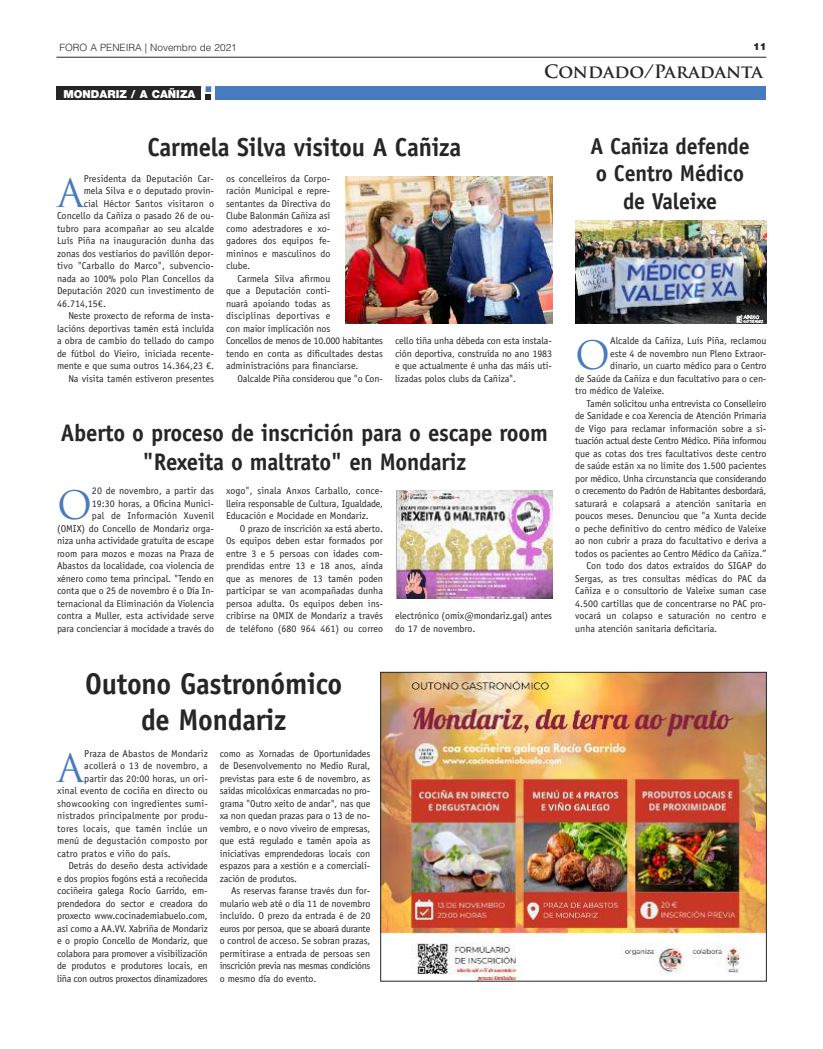
<style>
.page{position:relative;width:823px;height:1049px;background:#fff}
.page>*{position:absolute;margin:0;border:0;box-sizing:border-box;transform-origin:0 0}
.t1{font:38.2px "Trajan Pro";color:#477bbd}
.t2{font:700 30px/36px "Officina Sans Std";letter-spacing:-.01em;color:#272526;text-align:center;scale:.95 1}
.t3{font:700 26px "Officina Sans Std";letter-spacing:-.01em;color:#272526;scale:.95 1}
.t4{font:700 24px/28.8px "Officina Sans Std";letter-spacing:-.01em;color:#272526;text-align:center;scale:.95 1}
.t5{font:700 23px/27.6px "Officina Sans Std";letter-spacing:-.01em;color:#272526;text-align:center;scale:.95 1}
.t6{font:700 18px "Trajan Pro";color:#272526}
.t7{font:900 11px "Helvetica Neue LT";color:#fff}
.t8{font:10px/12.5px "Officina Sans Std";letter-spacing:-.005em;color:#272526;text-align:justify}
.t9{font:10px "Officina Sans Std";letter-spacing:-.03em;color:#272526}
.t10{font:10px "Officina Sans Std";letter-spacing:-.025em;color:#272526}
.t11{font:10px "Officina Sans Std";letter-spacing:.02em;color:#272526}
.t12{font:10px "Officina Sans Std";letter-spacing:.015em;color:#272526}
.t13{font:300 10px "Helvetica LT Std";color:#272526}
.t14{font:900 10px "Helvetica Neue LT";color:#272526}
</style>
<div class="page">
<hr style="left:56px;top:57px;width:710px;height:1px;background:#272526">
<div style="left:57px;top:86px;width:144px;height:13px;background:#272526"></div>
<div style="left:215px;top:86px;width:551px;height:13px;background:#477bbd"></div>
<svg style="left:205px;top:86px;width:6px;height:13px"></svg>
<img style="left:345px;top:176px;width:207px;height:147px">
<img style="left:575px;top:220px;width:191px;height:103px">
<img style="left:382px;top:674px;width:382px;height:305px">
<div style="left:380px;top:672px;width:386px;height:309px;border:1px solid #272526"></div>
<img style="left:396px;top:490px;width:156px;height:109px">
<p class="t13" style="left:59px;top:43px;width:179px">FORO A PENEIRA | Novembro de 2021</p>
<p class="t14" style="left:752px;top:41px;width:15px">11</p>
<p class="t7" style="left:63px;top:88px;width:133px">MONDARIZ / A CAÑIZA</p>
<h3 class="t6" style="left:544px;top:64px;width:220px">Condado/Paradanta</h3>
<h3 class="t3" style="left:147px;top:137px;width:332px">Carmela Silva visitou A Cañiza</h3>
<h3 class="t5" style="left:590px;top:134px;width:169px">A Cañiza defende o Centro Médico de Valeixe</h3>
<h1 class="t1" style="left:57px;top:178px;width:28px">A</h1>
<p class="t8" style="left:84px;top:173px;width:132px">Presidenta da Deputación Car-</p>
<p class="t8" style="left:226px;top:173px;width:106px">os concelleiros da Corpo&shy;ración Municipal e repre&shy;sentantes da Directiva do Clube Balonmán Cañiza así como adestradores e xo&shy;gadores dos equipos fe&shy;mininos e masculinos do clube.</p>
<p class="t8" style="left:226px;top:273px;width:158px;text-align:left;text-indent:11px">Carmela Silva afirmou<br>que a Deputación conti-<br>nuará apoiando todas as<br>disciplinas deportivas e<br>con maior implicación nos<br>Concellos de menos de 10.000 habitantes tendo en conta as dificultades destas administracións para financiarse.</p>
<p class="t8" style="left:237px;top:373px;width:147px">Oalcalde Piña considerou que "o Con-</p>
<p class="t8" style="left:84px;top:185px;width:132px">mela Silva e o deputado provin-</p>
<p class="t8" style="left:84px;top:198px;width:132px">cial Héctor Santos visitaron o</p>
<p class="t8" style="left:57px;top:210px;width:158px">Concello da Cañiza o pasado 26 de ou-</p>
<p class="t8" style="left:57px;top:223px;width:158px">tubro para acompañar ao seu alcalde</p>
<p class="t8" style="left:57px;top:235px;width:158px">Luís Piña na inauguración dunha das</p>
<p class="t8" style="left:57px;top:248px;width:158px">zonas dos vestiarios do pavillón depor-</p>
<p class="t8" style="left:57px;top:260px;width:158px">tivo "Carballo do Marco", subvencio-</p>
<p class="t8" style="left:57px;top:273px;width:158px">nada ao 100% polo Plan Concellos da</p>
<p class="t8" style="left:57px;top:285px;width:158px">Deputación 2020 cun investimento de</p>
<p class="t8" style="left:57px;top:298px;width:50px">46.714,15€.</p>
<p class="t8" style="left:68px;top:310px;width:147px">Neste proxecto de reforma de insta-</p>
<p class="t8" style="left:57px;top:323px;width:158px">lacións deportivas tamén está incluída</p>
<p class="t8" style="left:57px;top:335px;width:158px">a obra de cambio do tellado do campo</p>
<p class="t8" style="left:57px;top:348px;width:158px">de fútbol do Vieiro, iniciada recente-</p>
<p class="t8" style="left:57px;top:360px;width:158px">mente e que suma outros 14.364,23 €.</p>
<p class="t8" style="left:68px;top:373px;width:147px">Na visita tamén estiveron presentes</p>
<p class="t8" style="left:395px;top:335px;width:158px">cello tiña unha débeda con esta instala&shy;ción deportiva, construída no ano 1983 e que actualmente é unha das máis uti&shy;lizadas polos clubs da Cañiza".</p>
<h1 class="t1" style="left:575px;top:341px;width:36px">O</h1>
<p class="t8" style="left:609px;top:335px;width:158px">Alcalde da Cañiza, Luís Piña, reclamou</p>
<p class="t8" style="left:609px;top:348px;width:158px">este 4 de novembro nun Pleno Extraor-</p>
<p class="t8" style="left:609px;top:360px;width:158px">dinario, un cuarto médico para o Centro</p>
<p class="t8" style="left:575px;top:373px;width:193px">de Saúde da Cañiza e dun facultativo para o cen-</p>
<p class="t8" style="left:575px;top:385px;width:91px">tro médico de Valeixe.</p>
<p class="t8" style="left:586px;top:398px;width:181px">Tamén solicitou unha entrevista co Conselleiro</p>
<p class="t8" style="left:575px;top:410px;width:193px">de Sanidade e coa Xerencia de Atención Primaria</p>
<p class="t8" style="left:575px;top:423px;width:193px">de Vigo para reclamar información sobre a si-</p>
<p class="t10" style="left:575px;top:437px;width:193px">tuación actual deste Centro Médico. Piña informou</p>
<p class="t8" style="left:575px;top:448px;width:193px">que as cotas dos tres facultativos deste centro</p>
<p class="t8" style="left:575px;top:460px;width:193px">de saúde están xa no límite dos 1.500 pacientes</p>
<p class="t8" style="left:575px;top:473px;width:193px">por médico. Unha circunstancia que considerando</p>
<p class="t9" style="left:575px;top:487px;width:193px">o crecemento do Padrón de Habitantes desbordará,</p>
<p class="t8" style="left:575px;top:498px;width:193px">saturará e colapsará a atención sanitaria en</p>
<p class="t8" style="left:575px;top:510px;width:193px">poucos meses. Denunciou que "a Xunta decide</p>
<p class="t8" style="left:575px;top:523px;width:193px">o peche definitivo do centro médico de Valeixe</p>
<p class="t8" style="left:575px;top:535px;width:193px">ao non cubrir a praza do facultativo e deriva a</p>
<p class="t8" style="left:575px;top:548px;width:193px">todos os pacientes ao Centro Médico da Cañiza.”</p>
<p class="t8" style="left:586px;top:560px;width:181px">Con todo dos datos extraídos do SIGAP do</p>
<p class="t8" style="left:575px;top:573px;width:193px">Sergas, as tres consultas médicas do PAC da</p>
<p class="t8" style="left:575px;top:585px;width:193px">Cañiza e o consultorio de Valeixe suman case</p>
<p class="t8" style="left:575px;top:598px;width:193px">4.500 cartillas que de concentrarse no PAC pro-</p>
<p class="t8" style="left:575px;top:610px;width:193px">vocará un colapso e saturación no centro e</p>
<p class="t8" style="left:575px;top:623px;width:143px">unha atención sanitaria deficitaria.</p>
<h3 class="t4" style="left:61px;top:421px;width:514px">Aberto o proceso de inscrición para o escape room "Rexeita o maltrato" en Mondariz</h3>
<p class="t8" style="left:57px;top:485px;width:158px;text-align:right">20 de novembro, a partir das<br>19:30 horas, a Oficina Munici-<br>pal de Información Xuvenil<br>(OMIX) do Concello de Mondariz orga&shy;niza unha actividade gratuíta de escape room para mozos e mozas na Praza de Abastos da localidade, coa violencia de xénero como tema principal. "Tendo en conta que o 25 de novembro é o Día In&shy;ternacional da Eliminación da Violencia contra a Muller, esta actividade serve para concienciar á mocidade a través do</p>
<p class="t8" style="left:226px;top:485px;width:158px">xogo", sinala Anxos Carballo, conce&shy;lleira responsable de Cultura, Igualdade, Educación e Mocidade en Mondariz.</p>
<h1 class="t1" style="left:57px;top:491px;width:36px">O</h1>
<p class="t8" style="left:226px;top:523px;width:158px;text-indent:14px">O prazo de inscrición xa está aberto.<br>Os equipos deben estar formados por entre 3 e 5 persoas con idades com&shy;prendidas entre 13 e 18 anos, aínda que as menores de 13 tamén poden participar se van acompañadas dunha persoa adulta. Os equipos deben ins&shy;cribirse na OMIX de Mondariz a través de teléfono (680 964 461) ou correo</p>
<p class="t8" style="left:395px;top:610px;width:158px">electrónico (omix@mondariz.gal) antes do 17 de novembro.</p>
<h2 class="t2" style="left:85px;top:668px;width:272px">Outono Gastronómico de Mondariz</h2>
<h1 class="t1" style="left:57px;top:753px;width:28px">A</h1>
<p class="t8" style="left:84px;top:748px;width:125px">Praza de Abastos de Mondariz</p>
<p class="t8" style="left:84px;top:760px;width:125px">acollerá o 13 de novembro, a</p>
<p class="t8" style="left:84px;top:773px;width:125px">partir das 20:00 horas, un ori-</p>
<p class="t8" style="left:57px;top:785px;width:152px">xinal evento de cociña en directo ou</p>
<p class="t8" style="left:57px;top:798px;width:152px">showcooking con ingredientes sumi-</p>
<p class="t8" style="left:57px;top:810px;width:152px">nistrados principalmente por produ-</p>
<p class="t11" style="left:57px;top:825px;width:152px">tores locais, que tamén inclúe un</p>
<p class="t12" style="left:57px;top:837px;width:152px">menú de degustación composto por</p>
<p class="t8" style="left:57px;top:848px;width:115px">catro pratos e viño do país.</p>
<p class="t8" style="left:68px;top:860px;width:141px">Detrás do deseño desta actividade</p>
<p class="t8" style="left:57px;top:873px;width:152px">e dos propios fogóns está a recoñecida</p>
<p class="t8" style="left:57px;top:885px;width:152px">cociñeira galega Rocío Garrido, em-</p>
<p class="t8" style="left:57px;top:898px;width:152px">prendedora do sector e creadora do</p>
<p class="t8" style="left:57px;top:910px;width:152px">proxecto www.cocinademiabuelo.com,</p>
<p class="t8" style="left:57px;top:923px;width:152px">así como a AA.VV. Xabriña de Mondariz</p>
<p class="t8" style="left:57px;top:935px;width:152px">e o propio Concello de Mondariz, que</p>
<p class="t8" style="left:57px;top:948px;width:152px">colabora para promover a visibilización</p>
<p class="t8" style="left:57px;top:960px;width:152px">de produtos e produtores locais, en</p>
<p class="t9" style="left:57px;top:975px;width:152px">liña con outros proxectos dinamizadores</p>
<p class="t8" style="left:220px;top:748px;width:152px">como as Xornadas de Oportunidades de Desenvolvemento no Medio Rural, previstas para este 6 de novembro, as saídas micolóxicas enmarcadas no pro&shy;grama "Outro xeito de andar", nas que xa non quedan prazas para o 13 de no&shy;vembro, e o novo viveiro de empresas, que está regulado e tamén apoia as iniciativas emprendedoras locais con espazos para a xestión e a comerciali&shy;zación de produtos.</p>
<p class="t8" style="left:220px;top:885px;width:152px;text-indent:11px">As reservas faranse través dun for&shy;mulario web até o día 11 de novembro incluído. O prezo da entrada é de 20 euros por persoa, que se aboará durante o control de acceso. Se sobran prazas, permitirase a entrada de persoas sen inscrición previa nas mesmas condicións o mesmo día do evento.</p>
</div>
